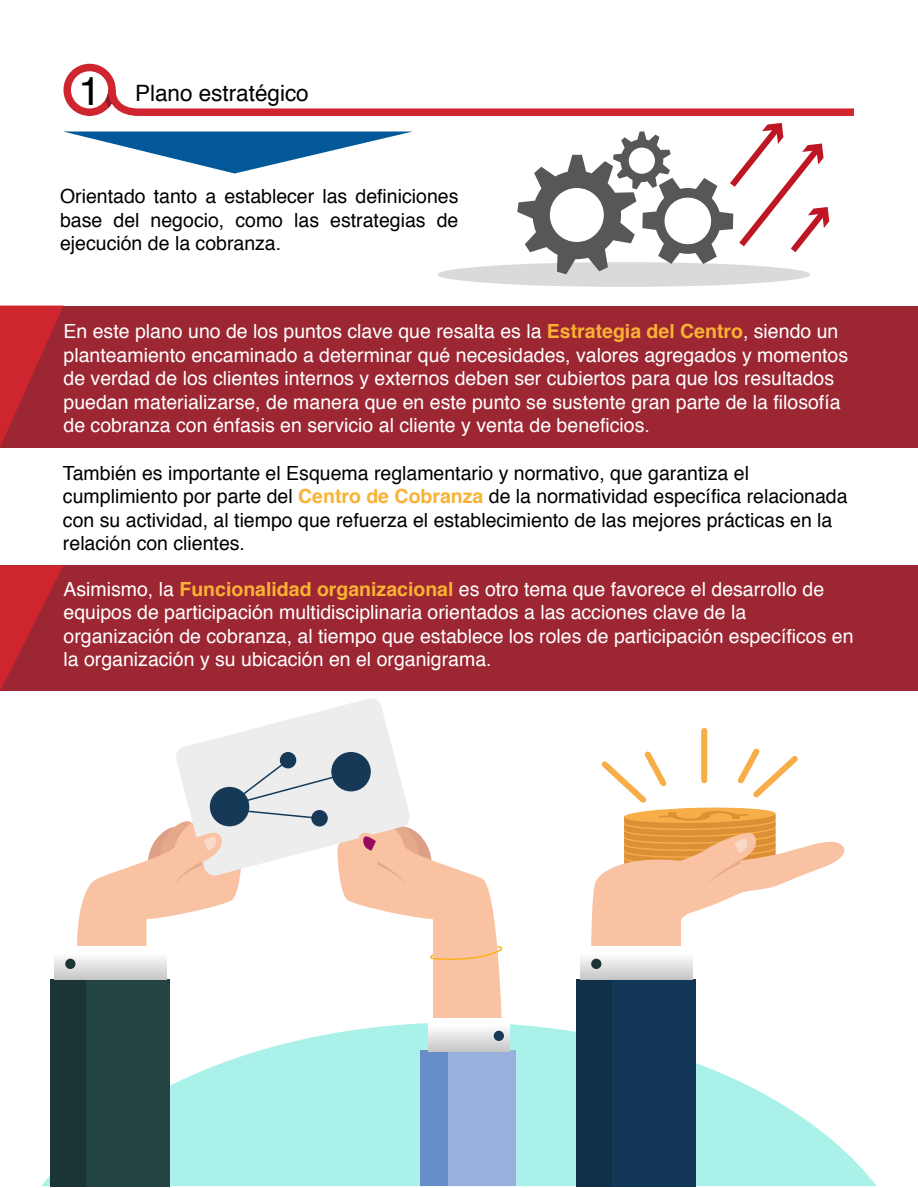
<style>
.page{position:relative;width:918px;height:1188px;background:#fff}
.page>*{position:absolute;margin:0;border:0;box-sizing:border-box;transform-origin:0 0}
.t1{font:22.5px "Helvetica";color:#000}
.t2{font:19.5px/23.4px "Helvetica";color:#fff}
.t3{font:19.5px/23.4px "Helvetica";color:#000;text-align:justify}
.s1{font-size:40.5px}
.s2{font-weight:700;color:#f9b233}
</style>
<div class="page">
<svg style="left:41px;top:1024px;width:836px;height:162px;fill:#aaf2e9"></svg>
<div style="left:50px;top:979px;width:120px;height:207px;background:#244444"></div>
<div style="left:50px;top:979px;width:35px;height:207px;background:#1b3534"></div>
<svg style="left:54px;top:958px;width:23px;height:21px"></svg>
<div style="left:65px;top:959px;width:10px;height:10px;background:#1b3534;border-radius:50%"></div>
<div style="left:421px;top:1051px;width:95px;height:135px;background:#98b1dc"></div>
<div style="left:421px;top:1051px;width:27px;height:135px;background:#688ec7"></div>
<svg style="left:429px;top:1024px;width:80px;height:27px"></svg>
<svg style="left:77px;top:698px;width:430px;height:352px"></svg>
<div style="left:576px;top:979px;width:120px;height:207px;background:#133857"></div>
<div style="left:576px;top:979px;width:35px;height:207px;background:#102f49"></div>
<svg style="left:580px;top:958px;width:113px;height:21px"></svg>
<div style="left:591px;top:959px;width:10px;height:10px;background:#1b3534;border-radius:50%"></div>
<div style="left:701px;top:731px;width:6px;height:49px;background:#f7ad48"></div>
<svg style="left:591px;top:743px;width:254px;height:203px"></svg>
<div style="left:0;top:306px;width:918px;height:141px;background:#9d2633"></div>
<div style="left:0;top:565px;width:918px;height:126px;background:#9d2633"></div>
<svg style="left:0;top:306px;width:63px;height:142px"></svg>
<svg style="left:0;top:566px;width:63px;height:125px"></svg>
<div style="left:437px;top:262px;width:373px;height:25px;background:#dadada;border-radius:50%"></div>
<svg style="left:63px;top:64px;width:791px;height:210px"></svg>
<p class="t1" style="left:79px;top:76px;width:232px"><span class="s1">1</span> Plano estratégico</p>
<p class="t3" style="left:60px;top:185px;width:400px">Orientado tanto a establecer las definiciones base del negocio, como las estrategias de ejecución de la cobranza.</p>
<p class="t2" style="left:63px;top:320px;width:786px">En este plano uno de los puntos clave que resalta es la <span class="s2">Estrategia del Centro</span>, siendo un planteamiento encaminado a determinar qué necesidades, valores agregados y momentos de verdad de los clientes internos y externos deben ser cubiertos para que los resultados puedan materializarse, de manera que en este punto se sustente gran parte de la filosofía de cobranza con énfasis en servicio al cliente y venta de beneficios.</p>
<p class="t3" style="left:63px;top:462px;width:786px;text-align:left">También es importante el Esquema reglamentario y normativo, que garantiza el cumplimiento por parte del <span class="s2">Centro de Cobranza</span> de la normatividad específica relacionada con su actividad, al tiempo que refuerza el establecimiento de las mejores prácticas en la relación con clientes.</p>
<p class="t2" style="left:63px;top:578px;width:792px">Asimismo, la <span class="s2">Funcionalidad organizacional</span> es otro tema que favorece el desarrollo de equipos de participación multidisciplinaria orientados a las acciones clave de la organización de cobranza, al tiempo que establece los roles de participación específicos en la organización y su ubicación en el organigrama.</p>
</div>
